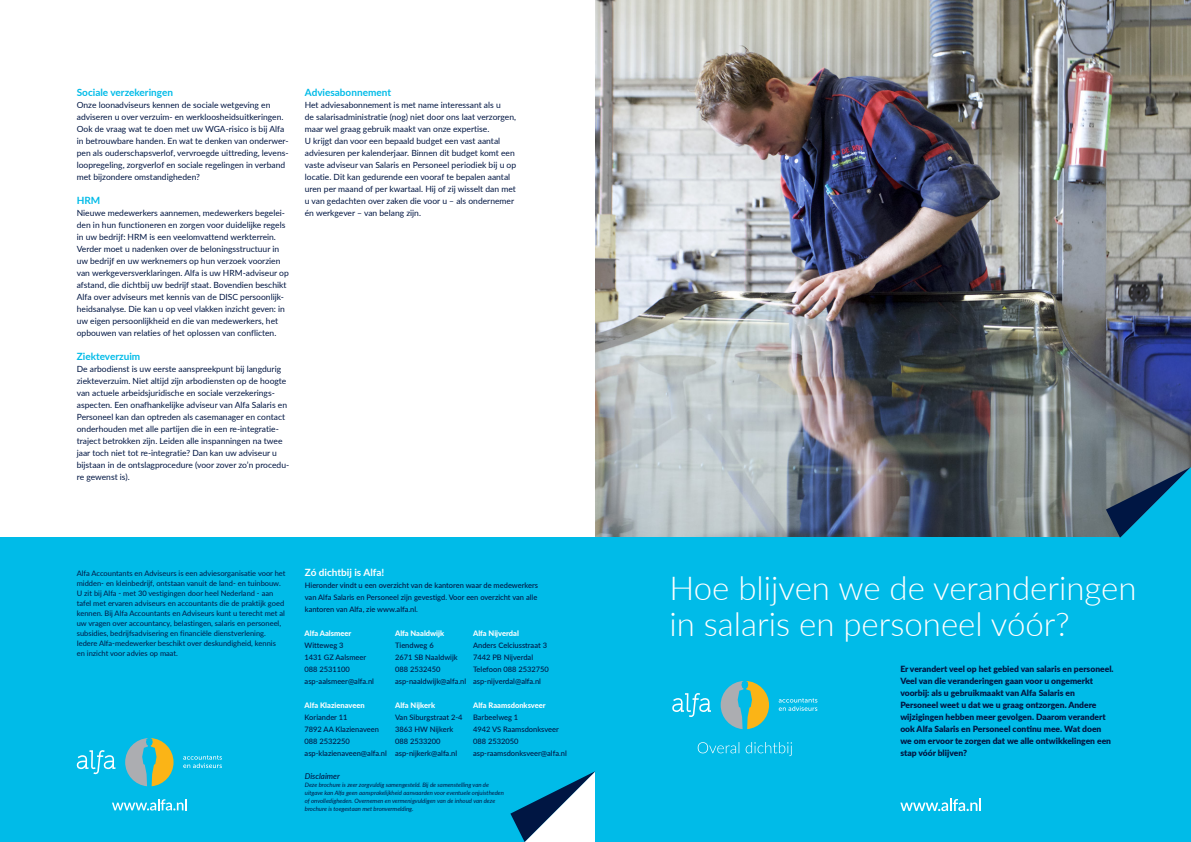
<style>
.page{position:relative;width:1191px;height:842px;background:#fff}
.page>*{position:absolute;margin:0;border:0;box-sizing:border-box;transform-origin:0 0}
.t1{font:300 33px/36px "Lato";color:#fff}
.t2{font:700 10px "Lato";color:#00bbe8}
.t3{font:700 10px "Lato";color:#fff}
.t4{font:8.5px/12px "Lato";color:#001643}
.t5{font:900 8.5px/12px "Lato";color:#001643}
.t6{font:italic 500 8px "Lato";color:#001643}
.t7{font:500 7.5px/12px "Lato";color:#001643}
.t8{font:7.5px/10px "Lato";color:#001643}
.t9{font:800 7.5px "Lato";color:#fff}
.t10{font:italic 6px/8px "Lato";color:#001643}
</style>
<div class="page">
<img style="left:595px;top:0;width:596px;height:538px">
<div style="left:0;top:538px;width:595px;height:304px;background:#00bbe8"></div>
<svg style="left:510px;top:771px;width:85px;height:71px"></svg>
<svg style="left:77px;top:750px;width:38px;height:24px"></svg>
<svg style="left:125px;top:738px;width:48px;height:48px"></svg>
<svg style="left:183px;top:755px;width:39px;height:13px"></svg>
<svg style="left:112px;top:799px;width:75px;height:11px"></svg>
<div style="left:595px;top:538px;width:596px;height:304px;background:#00bbe8"></div>
<svg style="left:900px;top:799px;width:81px;height:12px"></svg>
<svg style="left:720px;top:681px;width:49px;height:48px"></svg>
<svg style="left:697px;top:742px;width:95px;height:14px"></svg>
<svg style="left:672px;top:693px;width:39px;height:24px"></svg>
<svg style="left:778px;top:698px;width:39px;height:13px"></svg>
<svg style="left:1106px;top:467px;width:85px;height:71px"></svg>
<p class="t2" style="left:77px;top:85px;width:98px">Sociale verzekeringen</p>
<p class="t4" style="left:77px;top:99px;width:213px">Onze loonadviseurs kennen de sociale wetgeving en adviseren u over verzuim- en werkloosheidsuitkeringen.<br>Ook de vraag wat te doen met uw WGA-risico is bij Alfa in betrouwbare handen. En wat te denken van onderwer&shy;pen als ouderschapsverlof, vervroegde uittreding, levens&shy;loopregeling, zorgverlof en sociale regelingen in verband met bijzondere omstandigheden?</p>
<p class="t2" style="left:77px;top:193px;width:25px">HRM</p>
<p class="t4" style="left:77px;top:207px;width:213px">Nieuwe medewerkers aannemen, medewerkers begelei&shy;den in hun functioneren en zorgen voor duidelijke regels in uw bedrijf: HRM is een veelomvattend werkterrein.<br>Verder moet u nadenken over de beloningsstructuur in uw bedrijf en uw werknemers op hun verzoek voorzien van werkgeversverklaringen. Alfa is uw HRM-adviseur op afstand, die dichtbij uw bedrijf staat. Bovendien beschikt Alfa over adviseurs met kennis van de DISC persoonlijk&shy;heidsanalyse. Die kan u op veel vlakken inzicht geven: in uw eigen persoonlijkheid en die van medewerkers, het opbouwen van relaties of het oplossen van conflicten.</p>
<p class="t2" style="left:77px;top:349px;width:65px">Ziekteverzuim</p>
<p class="t4" style="left:77px;top:363px;width:214px">De arbodienst is uw eerste aanspreekpunt bij langdurig ziekteverzuim. Niet altijd zijn arbodiensten op de hoogte van actuele arbeidsjuridische en sociale verzekerings&shy;aspecten. Een onafhankelijke adviseur van Alfa Salaris en Personeel kan dan optreden als casemanager en contact onderhouden met alle partijen die in een re-integratie&shy;traject betrokken zijn. Leiden alle inspanningen na twee jaar toch niet tot re-integratie? Dan kan uw adviseur u bijstaan in de ontslagprocedure (voor zover zo’n procedu&shy;re gewenst is).</p>
<p class="t2" style="left:305px;top:85px;width:88px">Adviesabonnement</p>
<p class="t4" style="left:305px;top:99px;width:213px">Het adviesabonnement is met name interessant als u<br>de salarisadministratie (nog) niet door ons laat verzorgen, maar wel graag gebruik maakt van onze expertise.<br>U krijgt dan voor een bepaald budget een vast aantal adviesuren per kalenderjaar. Binnen dit budget komt een vaste adviseur van Salaris en Personeel periodiek bij u op locatie. Dit kan gedurende een vooraf te bepalen aantal uren per maand of per kwartaal. Hij of zij wisselt dan met u van gedachten over zaken die voor u – als ondernemer én werkgever – van belang zijn.</p>
<p class="t8" style="left:77px;top:568px;width:210px">Alfa Accountants en Adviseurs is een adviesorganisatie voor het midden- en kleinbedrijf, ontstaan vanuit de land- en tuinbouw.<br>U zit bij Alfa - met 30 vestigingen door heel Nederland - aan tafel met ervaren adviseurs en accountants die de praktijk goed kennen. Bij Alfa Accountants en Adviseurs kunt u terecht met al uw vragen over accountancy, belastingen, salaris en personeel, subsidies, bedrijfsadvisering en financiële dienstverlening.<br>Iedere Alfa-medewerker beschikt over deskundigheid, kennis en inzicht voor advies op maat.</p>
<p class="t3" style="left:305px;top:565px;width:81px">Zó dichtbij is Alfa!</p>
<p class="t7" style="left:305px;top:579px;width:235px;text-align:justify">Hieronder vindt u een overzicht van de kantoren waar de medewerkers van Alfa Salaris en Personeel zijn gevestigd. Voor een overzicht van alle kantoren van Alfa, zie www.alfa.nl.</p>
<p class="t9" style="left:304px;top:628px;width:48px">Alfa Aalsmeer</p>
<p class="t7" style="left:304px;top:639px;width:71px">Witteweg 3<br>1431 GZ Aalsmeer<br>088 2531100 asp-aalsmeer@alfa.nl</p>
<p class="t9" style="left:304px;top:700px;width:62px">Alfa Klazienaveen</p>
<p class="t7" style="left:304px;top:711px;width:84px">Koriander 11<br>7892 AA Klazienaveen<br>088 2532250 asp-klazienaveen@alfa.nl</p>
<p class="t9" style="left:473px;top:628px;width:47px">Alfa Nijverdal</p>
<p class="t7" style="left:473px;top:639px;width:77px">Anders Celciusstraat 3<br>7442 PB Nijverdal<br>Telefoon 088 2532750 asp-nijverdal@alfa.nl</p>
<p class="t9" style="left:473px;top:700px;width:74px">Alfa Raamsdonksveer</p>
<p class="t7" style="left:473px;top:711px;width:95px">Barbeelweg 1<br>4942 VS Raamsdonksveer<br>088 2532050 asp-raamsdonksveer@alfa.nl</p>
<p class="t9" style="left:395px;top:628px;width:51px">Alfa Naaldwijk</p>
<p class="t7" style="left:395px;top:639px;width:73px">Tiendweg 6<br>2671 SB Naaldwijk<br>088 2532450 asp-naaldwijk@alfa.nl</p>
<p class="t9" style="left:395px;top:700px;width:41px">Alfa Nijkerk</p>
<p class="t7" style="left:395px;top:711px;width:69px">Van Siburgstraat 2-4<br>3863 HW Nijkerk<br>088 2533200 asp-nijkerk@alfa.nl</p>
<p class="t6" style="left:305px;top:770px;width:37px">Disclaimer</p>
<p class="t10" style="left:305px;top:780px;width:201px">Deze brochure is zeer zorgvuldig samengesteld. Bij de samenstelling van de uitgave kan Alfa geen aansprakelijkheid aanvaarden voor eventuele onjuistheden of onvolledigheden. Overnemen en vermenigvuldigen van de inhoud van deze brochure is toegestaan met bronvermelding.</p>
<h1 class="t1" style="left:669px;top:569px;width:468px">Hoe blijven we de veranderingen in salaris en personeel vóór?</h1>
<p class="t5" style="left:900px;top:662px;width:215px">Er verandert veel op het gebied van salaris en personeel.<br>Veel van die veranderingen gaan voor u ongemerkt voorbij: als u gebruikmaakt van Alfa Salaris en Personeel weet u dat we u graag ontzorgen. Andere wijzigingen hebben meer gevolgen. Daarom verandert ook Alfa Salaris en Personeel continu mee. Wat doen we om ervoor te zorgen dat we alle ontwikkelingen een stap vóór blijven?</p>
</div>
